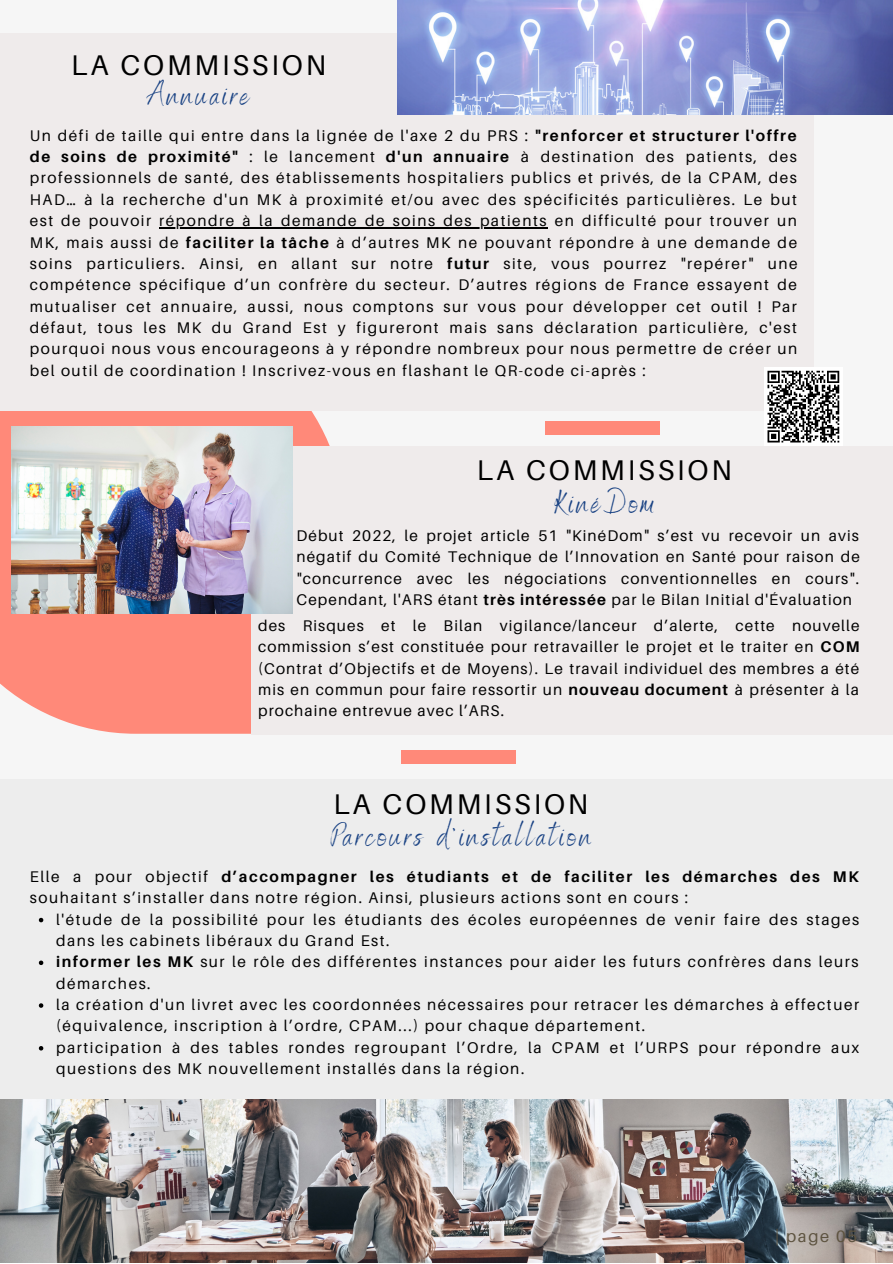
<style>
.page{position:relative;width:893px;height:1264px;background:#fff}
.page>*{position:absolute;margin:0;border:0;box-sizing:border-box;transform-origin:0 0}
.t1{font:31.5px "Benedict";letter-spacing:.1em;color:#184183}
.t2{font:28.5px "Aileron";letter-spacing:.1em;color:#000}
.t3{font:16.5px "Aileron";letter-spacing:.1em;color:#5d5340}
.t4{font:15.45px/21.3px "Aileron";letter-spacing:.1em;color:#000;text-align:justify}
.s1{font-weight:700}
</style>
<div class="page">
<div style="left:0;top:0;width:892px;height:1262px;background:#f6f6f6"></div>
<svg style="left:0;top:410px;width:345px;height:323px;background:#fe9283"></svg>
<div style="left:0;top:34px;width:814px;height:376px;background:#efebeb"></div>
<img style="left:397px;top:0;width:495px;height:115px">
<div style="left:251px;top:446px;width:641px;height:288px;background:#efebeb"></div>
<img style="left:11px;top:426px;width:281px;height:188px">
<div style="left:0;top:779px;width:892px;height:483px;background:#ededed"></div>
<svg style="left:39px;top:917px;width:4px;height:5px"></svg>
<svg style="left:39px;top:960px;width:4px;height:5px"></svg>
<svg style="left:39px;top:1003px;width:4px;height:4px"></svg>
<svg style="left:39px;top:1046px;width:4px;height:4px"></svg>
<img style="left:0;top:1099px;width:892px;height:163px">
<div style="left:401px;top:750px;width:115px;height:13px;background:#ff8979"></div>
<div style="left:544px;top:421px;width:115px;height:14px;background:#ff8979"></div>
<div style="left:764px;top:367px;width:78px;height:79px;background:#fff"></div>
<svg style="left:767px;top:370px;width:73px;height:73px"></svg>
<hr style="left:159px;top:227px;width:389px;height:1px;background:#000">
<h2 class="t2" style="left:71px;top:47px;width:256px">LA COMMISSION</h2>
<h1 class="t1" style="left:148px;top:74px;width:103px">Annuaire</h1>
<p class="t4" style="left:30px;top:124px;width:769px">Un défi de taille qui entre dans la lignée de l'axe 2 du PRS : <span class="s1">"renforcer et structurer l'offre de soins de proximité"</span> : le lancement <span class="s1">d'un annuaire</span> à destination des patients, des professionnels de santé, des établissements hospitaliers publics et privés, de la CPAM, des HAD… à la recherche d'un MK à proximité et/ou avec des spécificités particulières. Le but est de pouvoir répondre à la demande de soins des patients en difficulté pour trouver un MK, mais aussi de <span class="s1">faciliter la tâche</span> à d’autres MK ne pouvant répondre à une demande de soins particuliers. Ainsi, en allant sur notre <span class="s1">futur</span> site, vous pourrez "repérer" une compétence spécifique d’un confrère du secteur. D’autres régions de France essayent de mutualiser cet annuaire, aussi, nous comptons sur vous pour développer cet outil ! Par défaut, tous les MK du Grand Est y figureront mais sans déclaration particulière, c'est pourquoi nous vous encourageons à y répondre nombreux pour nous permettre de créer un bel outil de coordination ! Inscrivez-vous en flashant le QR-code ci-après :</p>
<h2 class="t2" style="left:477px;top:452px;width:256px">LA COMMISSION</h2>
<h1 class="t1" style="left:554px;top:483px;width:101px">KinéDom</h1>
<p class="t4" style="left:296px;top:524px;width:565px">Début 2022, le projet article 51 "KinéDom" s’est vu recevoir un avis négatif du Comité Technique de l’Innovation en Santé pour raison de "concurrence avec les négociations conventionnelles en cours".<br>Cependant, l'ARS étant <span class="s1">très intéressée</span> par le Bilan Initial d'Évaluation</p>
<p class="t4" style="left:258px;top:614px;width:603px">des Risques et le Bilan vigilance/lanceur d’alerte, cette nouvelle commission s’est constituée pour retravailler le projet et le traiter en <span class="s1">COM </span>(Contrat d’Objectifs et de Moyens). Le travail individuel des membres a été mis en commun pour faire ressortir un <span class="s1">nouveau document</span> à présenter à la prochaine entrevue avec l’ARS.</p>
<h2 class="t2" style="left:333px;top:785px;width:256px">LA COMMISSION</h2>
<h1 class="t1" style="left:330px;top:815px;width:262px">Parcours d'installation</h1>
<p class="t4" style="left:30px;top:865px;width:830px">Elle a pour objectif <span class="s1">d’accompagner les étudiants et de faciliter les démarches des MK </span>souhaitant s’installer dans notre région. Ainsi, plusieurs actions sont en cours :</p>
<p class="t4" style="left:56px;top:908px;width:804px;text-align:left">l'étude de la possibilité pour les étudiants des écoles européennes de venir faire des stages dans les cabinets libéraux du Grand Est.<br><span class="s1">informer les MK</span> sur le rôle des différentes instances pour aider les futurs confrères dans leurs démarches.<br>la création d'un livret avec les coordonnées nécessaires pour retracer les démarches à effectuer (équivalence, inscription à l’ordre, CPAM...) pour chaque département.<br>participation à des tables rondes regroupant l’Ordre, la CPAM et l’URPS pour répondre aux questions des MK nouvellement installés dans la région.</p>
<p class="t3" style="left:775px;top:1225px;width:83px">| page 05</p>
</div>
